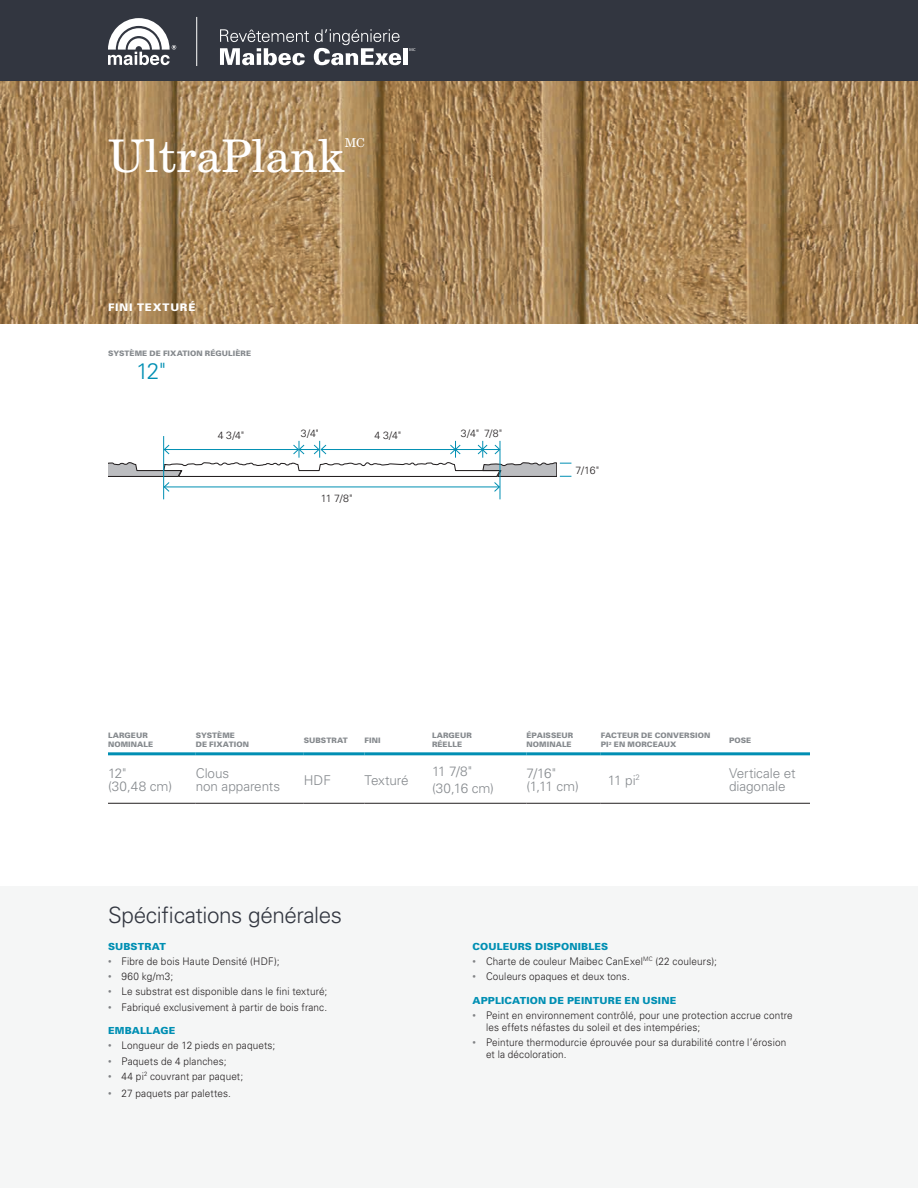
<style>
.page{position:relative;width:918px;height:1188px;background:#fff}
.page>*{position:absolute;margin:0;border:0;box-sizing:border-box;transform-origin:0 0}
.GrandTitre-Blanc{font:45px "New Century Schlbk";color:#fff}
.Titre{font:300 22.5px "Univers";letter-spacing:-.02em;color:#323640}
.Format{font:300 22.5px "Univers";color:#008fb3}
.Tableau-Texte{font:300 13.5px/13.5px "Univers";letter-spacing:-.005em;color:#868a8e}
.GrandTitre-Blanc-2{font:12.3px "New Century Schlbk";color:#fff}
.Dimensions{font:300 10.5px/12px "Univers";letter-spacing:.015em;color:#231f20;scale:.95 1}
.Dimensions-2{font:300 10.5px "Univers";letter-spacing:.015em;color:#231f20}
.SousTitre{font:900 10.5px "Univers";letter-spacing:.08em;color:#fff}
.Spec____SousTitre{font:900 9.75px "Univers";letter-spacing:.02em;color:#008fb3}
.Tableau-EnTete{font:900 7.5px/9px "Univers";letter-spacing:.01em;color:#868a8e}
.SystemeFixation{font:900 7.5px "Univers";letter-spacing:.01em;color:#868a8e}
.s1{font-weight:400;color:#808285}
</style>
<div class="page">
<img style="left:0;top:81px;width:918px;height:242px">
<div style="left:0;top:0;width:918px;height:81px;background:#323640"></div>
<svg style="left:220px;top:29px;width:181px;height:36px"></svg>
<div style="left:403px;top:48px;width:5px;height:17px;background:#fff"></div>
<svg style="left:410px;top:48px;width:5px;height:3px"></svg>
<svg style="left:108px;top:18px;width:68px;height:47px"></svg>
<hr style="left:196px;top:17px;width:1px;height:49px;background:#fff">
<div style="left:0;top:887px;width:918px;height:301px;background:#f5f6f6"></div>
<hr style="left:108px;top:803px;width:88px;height:1px;background:#231f20">
<hr style="left:196px;top:803px;width:108px;height:1px;background:#231f20">
<hr style="left:304px;top:803px;width:60px;height:1px;background:#231f20">
<hr style="left:364px;top:803px;width:68px;height:1px;background:#231f20">
<hr style="left:526px;top:803px;width:75px;height:1px;background:#231f20">
<hr style="left:601px;top:803px;width:128px;height:1px;background:#231f20">
<hr style="left:729px;top:803px;width:81px;height:1px;background:#231f20">
<hr style="left:432px;top:803px;width:94px;height:1px;background:#231f20">
<hr style="left:108px;top:752px;width:88px;height:3px;background:#008fb3">
<hr style="left:196px;top:752px;width:108px;height:3px;background:#008fb3">
<hr style="left:304px;top:752px;width:60px;height:3px;background:#008fb3">
<hr style="left:364px;top:752px;width:68px;height:3px;background:#008fb3">
<hr style="left:432px;top:752px;width:94px;height:3px;background:#008fb3">
<hr style="left:526px;top:752px;width:75px;height:3px;background:#008fb3">
<hr style="left:601px;top:752px;width:128px;height:3px;background:#008fb3">
<hr style="left:729px;top:752px;width:81px;height:3px;background:#008fb3">
<hr style="left:163px;top:436px;width:1px;height:63px;background:#008fb3">
<hr style="left:500px;top:441px;width:1px;height:58px;background:#008fb3">
<svg style="left:108px;top:441px;width:463px;height:51px"></svg>
<p class="GrandTitre-Blanc" style="left:108px;top:128px;width:238px">UltraPlank</p>
<p class="GrandTitre-Blanc-2" style="left:345px;top:135px;width:22px">MC</p>
<p class="SousTitre" style="left:108px;top:301px;width:89px">FINI TEXTURÉ</p>
<p class="SystemeFixation" style="left:108px;top:348px;width:144px">SYSTÈME DE FIXATION RÉGULIÈRE</p>
<p class="Format" style="left:136px;top:358px;width:31px">12"</p>
<p class="Dimensions-2" style="left:218px;top:428px;width:28px">4 3/4"</p>
<p class="Dimensions-2" style="left:301px;top:427px;width:19px">3/4"</p>
<p class="Dimensions-2" style="left:375px;top:428px;width:28px">4 3/4"</p>
<p class="Dimensions-2" style="left:461px;top:427px;width:19px">3/4"</p>
<p class="Dimensions-2" style="left:484px;top:427px;width:20px">7/8"</p>
<p class="Dimensions-2" style="left:321px;top:492px;width:33px">11 7/8"</p>
<p class="Dimensions-2" style="left:576px;top:464px;width:25px">7/16"</p>
<p class="Tableau-EnTete" style="left:108px;top:731px;width:47px">LARGEUR<br>NOMINALE</p>
<p class="Tableau-EnTete" style="left:196px;top:731px;width:55px">SYSTÈME<br>DE FIXATION</p>
<p class="Tableau-EnTete" style="left:304px;top:735px;width:46px">SUBSTRAT</p>
<p class="Tableau-EnTete" style="left:364px;top:735px;width:18px">FINI</p>
<p class="Tableau-EnTete" style="left:432px;top:731px;width:41px">LARGEUR<br>RÉELLE</p>
<p class="Tableau-EnTete" style="left:526px;top:731px;width:48px">ÉPAISSEUR<br>NOMINALE</p>
<p class="Tableau-EnTete" style="left:601px;top:731px;width:111px">FACTEUR DE CONVERSION<br>PI<sup>2</sup> EN MORCEAUX</p>
<p class="Tableau-EnTete" style="left:729px;top:735px;width:24px">POSE</p>
<p class="Tableau-Texte" style="left:108px;top:766px;width:66px">12"<br>(30,48 cm)</p>
<p class="Tableau-Texte" style="left:196px;top:766px;width:86px">Clous<br>non apparents</p>
<p class="Tableau-Texte" style="left:304px;top:773px;width:29px">HDF</p>
<p class="Tableau-Texte" style="left:364px;top:773px;width:46px">Texturé</p>
<p class="Tableau-Texte" style="left:432px;top:763px;width:64px;line-height:16.5px">11 7/8" (30,16 cm)</p>
<p class="Tableau-Texte" style="left:526px;top:766px;width:54px">7/16" (1,11 cm)</p>
<p class="Tableau-Texte" style="left:608px;top:773px;width:33px">11 pi<sup>2</sup></p>
<p class="Tableau-Texte" style="left:729px;top:766px;width:68px">Verticale et diagonale</p>
<p class="Titre" style="left:108px;top:901px;width:236px">Spécifications générales</p>
<p class="Spec____SousTitre" style="left:108px;top:940px;width:59px">SUBSTRAT</p>
<p class="Dimensions" style="left:108px;top:955px;width:182px"><span class="s1">•</span> Fibre de bois Haute Densité (HDF);</p>
<p class="Dimensions" style="left:108px;top:970px;width:70px"><span class="s1">•</span> 960 kg/m3;</p>
<p class="Dimensions" style="left:108px;top:985px;width:232px"><span class="s1">•</span> Le substrat est disponible dans le fini texturé;</p>
<p class="Dimensions" style="left:108px;top:1001px;width:232px"><span class="s1">•</span> Fabriqué exclusivement à partir de bois franc.</p>
<p class="Spec____SousTitre" style="left:108px;top:1025px;width:69px">EMBALLAGE</p>
<p class="Dimensions" style="left:108px;top:1039px;width:178px"><span class="s1">•</span> Longueur de 12 pieds en paquets;</p>
<p class="Dimensions" style="left:108px;top:1055px;width:126px"><span class="s1">•</span> Paquets de 4 planches;</p>
<p class="Dimensions" style="left:108px;top:1070px;width:144px"><span class="s1">•</span> 44 pi<sup>2</sup> couvrant par paquet;</p>
<p class="Dimensions" style="left:108px;top:1087px;width:131px"><span class="s1">•</span> 27 paquets par palettes.</p>
<p class="Spec____SousTitre" style="left:472px;top:940px;width:137px">COULEURS DISPONIBLES</p>
<p class="Dimensions" style="left:472px;top:955px;width:259px"><span class="s1">•</span> Charte de couleur Maibec CanExel<sup>MC</sup> (22 couleurs);</p>
<p class="Dimensions" style="left:472px;top:970px;width:167px"><span class="s1">•</span> Couleurs opaques et deux tons.</p>
<p class="Spec____SousTitre" style="left:472px;top:994px;width:205px">APPLICATION DE PEINTURE EN USINE</p>
<p class="Dimensions" style="left:486px;top:1009px;width:324px;text-indent:-14px"><span class="s1">•</span> Peint en environnement contrôlé, pour une protection accrue contre les effets néfastes du soleil et des intempéries;</p>
<p class="Dimensions" style="left:486px;top:1036px;width:318px;text-indent:-14px"><span class="s1">•</span> Peinture thermodurcie éprouvée pour sa durabilité contre l’érosion et la décoloration.</p>
</div>
